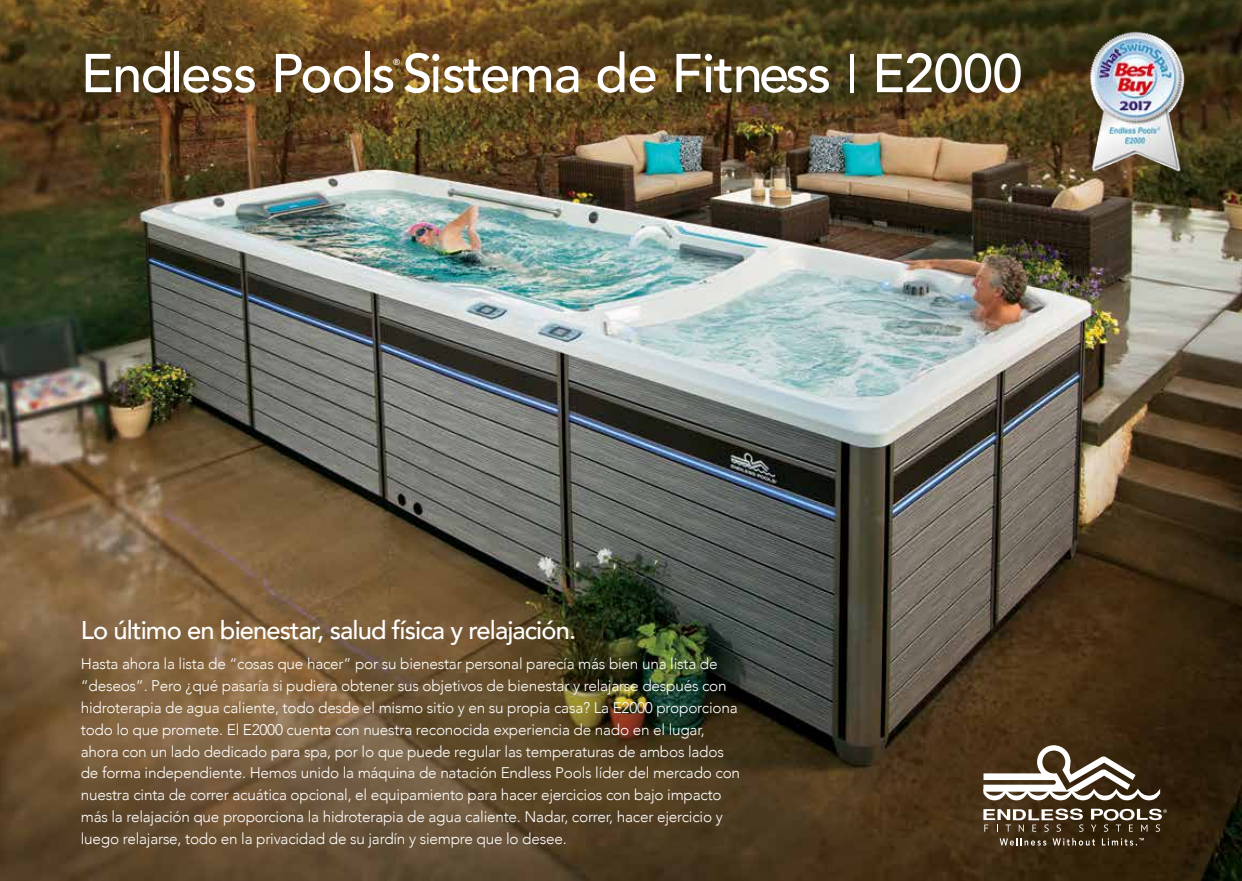
<style>
.page{position:relative;width:1242px;height:881px;background:#fff}
.page>*{position:absolute;margin:0;border:0;box-sizing:border-box;transform-origin:0 0}
.t1{font:500 54px "Avenir";letter-spacing:-.03em;color:#fff}
.t2{font:500 25.5px "Avenir";letter-spacing:-.035em;color:#fff}
.t3{font:300 15.3px/21.8px "Avenir";letter-spacing:-.015em;color:#fff}
.t4{font:500 8.7px "Avenir";color:#fff}
.s1{font-weight:300}
</style>
<div class="page">
<img style="left:0;top:0;width:1242px;height:880px">
<img style="left:1073px;top:16px;width:124px;height:174px">
<svg style="left:983px;top:745px;width:177px;height:55px"></svg>
<svg style="left:983px;top:808px;width:100px;height:23px"></svg>
<svg style="left:1091px;top:808px;width:76px;height:23px;background:#655947"></svg>
<svg style="left:999px;top:837px;width:47px;height:8px"></svg>
<svg style="left:1052px;top:837px;width:43px;height:8px"></svg>
<svg style="left:1101px;top:837px;width:42px;height:8px"></svg>
<h1 class="t1" style="left:81px;top:27px;width:943px">Endless Pools Sistema de Fitness <span class="s1">I</span> E2000</h1>
<p class="t4" style="left:393px;top:54px;width:8px">®</p>
<h2 class="t2" style="left:81px;top:607px;width:497px">Lo último en bienestar, salud física y relajación.</h2>
<p class="t3" style="left:81px;top:653px;width:661px">Hasta ahora la lista de “cosas que hacer” por su bienestar personal parecía más bien una lista de “deseos”. Pero ¿qué pasaría si pudiera obtener sus objetivos de bienestar y relajarse después con hidroterapia de agua caliente, todo desde el mismo sitio y en su propia casa? La E2000 proporciona todo lo que promete. El E2000 cuenta con nuestra reconocida experiencia de nado en el lugar, ahora con un lado dedicado para spa, por lo que puede regular las temperaturas de ambos lados de forma independiente. Hemos unido la máquina de natación Endless Pools líder del mercado con nuestra cinta de correr acuática opcional, el equipamiento para hacer ejercicios con bajo impacto más la relajación que proporciona la hidroterapia de agua caliente. Nadar, correr, hacer ejercicio y luego relajarse, todo en la privacidad de su jardín y siempre que lo desee.</p>
</div>
